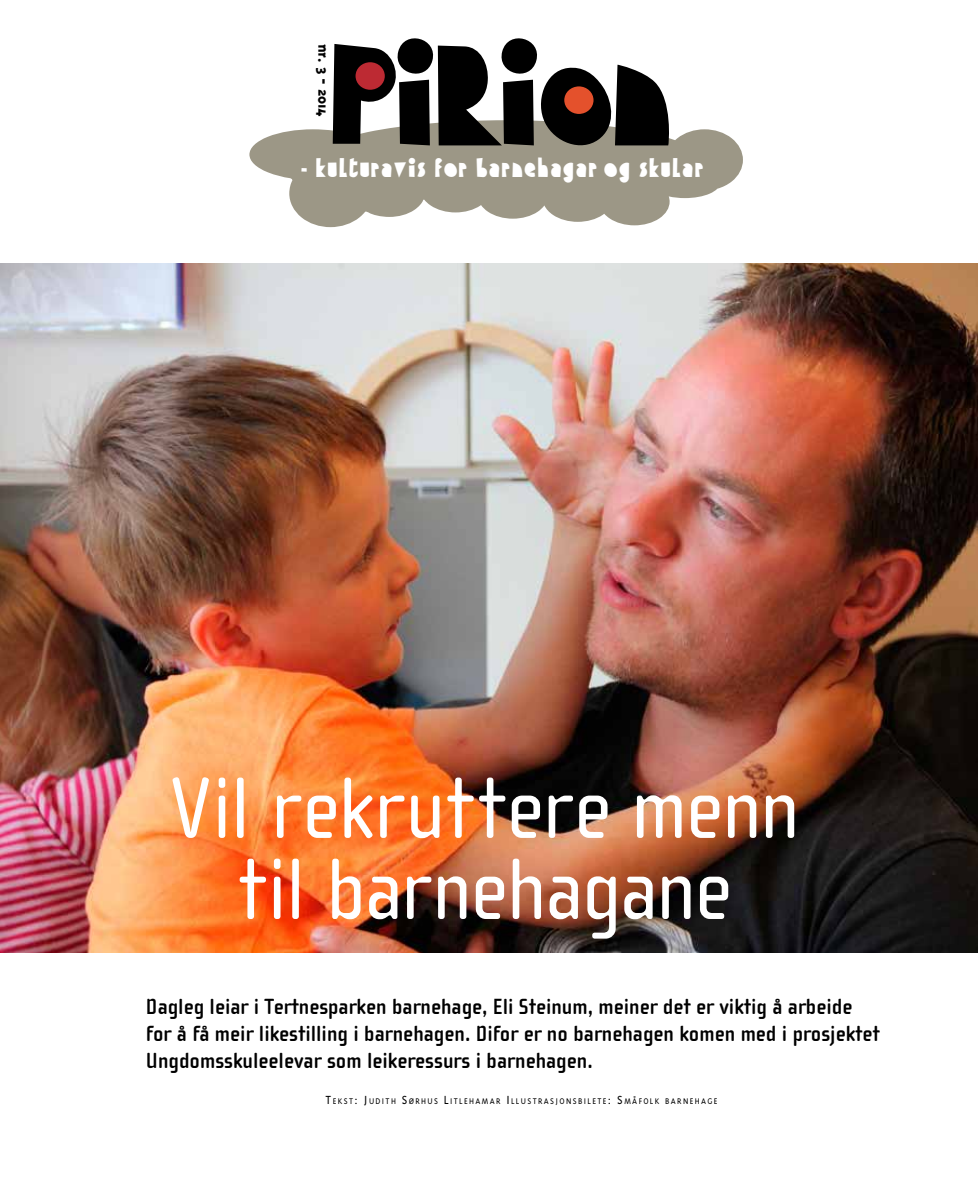
<style>
.page{position:relative;width:978px;height:1191px;background:#fff}
.page>*{position:absolute;margin:0;border:0;box-sizing:border-box;transform-origin:0 0}
.t1{font:166.35px "FF Cutout";letter-spacing:-.01em;color:#000}
.t2{font:89.25px/81px "Cholla Sans";letter-spacing:-.01em;color:#fff;text-align:center}
.t3{font:29.85px "FF Cutout";letter-spacing:.05em;color:#fff}
.t4{font:700 22.5px/27px "Cholla Sans";color:#000}
.t5{font:800 15.6px "Triplex";letter-spacing:-.01em;color:#000}
.t6{font:300 9.45px "Triplex";letter-spacing:.145em;color:#000}
.s1{font-size:13.5px}
</style>
<div class="page">
<svg style="left:249px;top:120px;width:494px;height:107px;fill:#9c9786"></svg>
<div style="left:356px;top:62px;width:29px;height:28px;background:#bd2a33;border-radius:50%"></div>
<div style="left:564px;top:86px;width:30px;height:28px;background:#e4512c;border-radius:50%"></div>
<img style="left:0;top:263px;width:978px;height:689px">
<h1 class="t1" style="left:333px;top:14px;width:345px">PiRion</h1>
<h3 class="t3" style="left:301px;top:153px;width:404px">– kulturavis for barnehagar og skular</h3>
<p class="t5" style="left:332px;top:44px;width:74px;rotate:90deg">nr. 3 - 2014</p>
<h2 class="t2" style="left:170px;top:769px;width:631px">Vil rekruttere menn til barnehagane</h2>
<p class="t4" style="left:146px;top:993px;width:735px">Dagleg leiar i Tertnesparken barnehage, Eli Steinum, meiner det er viktig å arbeide for å få meir likestilling i barnehagen. Difor er no barnehagen komen med i prosjektet<br>Ungdomsskuleelevar som leikeressurs i barnehagen.</p>
<p class="t6" style="left:326px;top:1095px;width:393px"><span class="s1">T</span>EKST<span class="s1">: J</span>UDITH <span class="s1">S</span> ØRHUS <span class="s1">L</span>ITLEHAMAR <span class="s1">I</span> LL USTRASJ ONSBILETE<span class="s1">: S</span> MÅFOLK BARNEHAGE</p>
</div>
